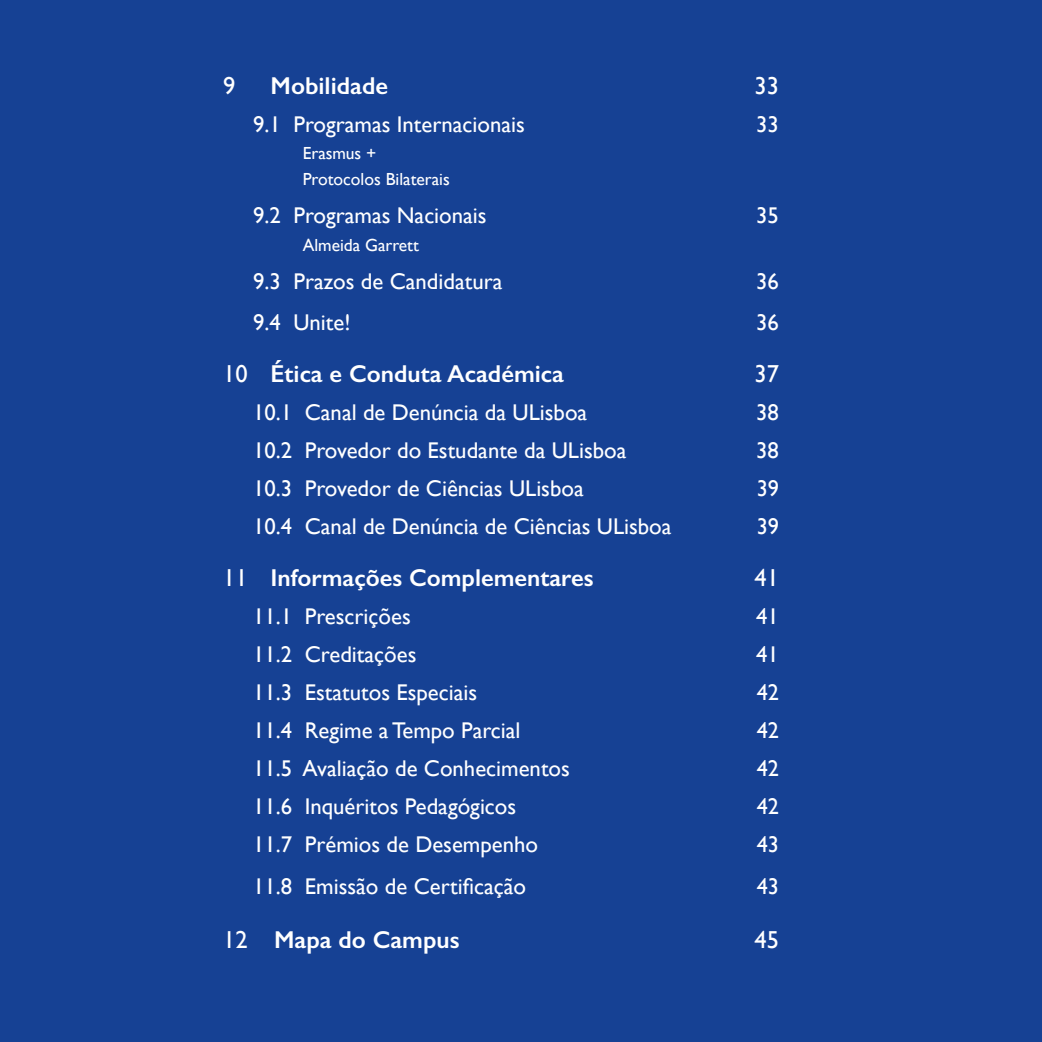
<style>
.page{position:relative;width:1042px;height:1042px;background:#164194}
.page>*{position:absolute;margin:0;border:0;box-sizing:border-box;transform-origin:0 0}
.t1{font:600 24.5px "Gill Sans";color:#fff}
.t2{font:24.5px "Gill Sans";color:#fff}
.t3{font:22.75px "Gill Sans";color:#fff}
.t4{font:17.5px/25.9px "Gill Sans";color:#fff}
.s1{font-weight:400}
</style>
<div class="page">
<p class="t2" style="left:223px;top:71px;width:14px">9</p>
<p class="t1" style="left:270px;top:71px;width:119px">Mobilidade</p>
<p class="t2" style="left:754px;top:71px;width:26px">33</p>
<p class="t3" style="left:253px;top:111px;width:273px">9.1 Programas Internacionais</p>
<p class="t3" style="left:756px;top:111px;width:24px">33</p>
<p class="t4" style="left:303px;top:140px;width:149px">Erasmus +<br>Protocolos Bilaterais</p>
<p class="t3" style="left:253px;top:202px;width:235px">9.2 Programas Nacionais</p>
<p class="t3" style="left:756px;top:202px;width:24px">35</p>
<p class="t4" style="left:303px;top:232px;width:118px">Almeida Garrett</p>
<p class="t3" style="left:253px;top:268px;width:251px">9.3 Prazos de Candidatura</p>
<p class="t3" style="left:756px;top:268px;width:24px">36</p>
<p class="t3" style="left:253px;top:309px;width:99px">9.4 Unite!</p>
<p class="t3" style="left:756px;top:309px;width:24px">36</p>
<p class="t1" style="left:223px;top:359px;width:342px"><span class="s1">10</span> Ética e Conduta Académica</p>
<p class="t2" style="left:754px;top:360px;width:26px">37</p>
<p class="t3" style="left:253px;top:399px;width:336px">10.1 Canal de Denúncia da ULisboa</p>
<p class="t3" style="left:756px;top:399px;width:24px">38</p>
<p class="t3" style="left:253px;top:437px;width:375px">10.2 Provedor do Estudante da ULisboa</p>
<p class="t3" style="left:756px;top:437px;width:24px">38</p>
<p class="t3" style="left:253px;top:475px;width:332px">10.3 Provedor de Ciências ULisboa</p>
<p class="t3" style="left:757px;top:475px;width:24px">39</p>
<p class="t3" style="left:253px;top:513px;width:420px">10.4 Canal de Denúncia de Ciências ULisboa</p>
<p class="t3" style="left:757px;top:513px;width:24px">39</p>
<p class="t1" style="left:223px;top:563px;width:372px"><span class="s1">11</span> Informações Complementares</p>
<p class="t2" style="left:754px;top:563px;width:26px">41</p>
<p class="t3" style="left:253px;top:603px;width:159px">11.1 Prescrições</p>
<p class="t3" style="left:756px;top:603px;width:24px">41</p>
<p class="t3" style="left:253px;top:641px;width:165px">11.2 Creditações</p>
<p class="t3" style="left:756px;top:641px;width:24px">41</p>
<p class="t3" style="left:253px;top:679px;width:226px">11.3 Estatutos Especiais</p>
<p class="t3" style="left:757px;top:679px;width:24px">42</p>
<p class="t3" style="left:253px;top:716px;width:269px">11.4 Regime a Tempo Parcial</p>
<p class="t3" style="left:757px;top:716px;width:24px">42</p>
<p class="t3" style="left:253px;top:754px;width:318px">11.5 Avaliação de Conhecimentos</p>
<p class="t3" style="left:757px;top:754px;width:24px">42</p>
<p class="t3" style="left:253px;top:792px;width:265px">11.6 Inquéritos Pedagógicos</p>
<p class="t3" style="left:757px;top:792px;width:24px">42</p>
<p class="t3" style="left:253px;top:830px;width:286px">11.7 Prémios de Desempenho</p>
<p class="t3" style="left:757px;top:830px;width:24px">43</p>
<p class="t3" style="left:253px;top:872px;width:274px">11.8 Emissão de Certificação</p>
<p class="t3" style="left:757px;top:872px;width:24px">43</p>
<p class="t1" style="left:223px;top:925px;width:238px"><span class="s1">12</span> Mapa do Campus</p>
<p class="t2" style="left:754px;top:925px;width:26px">45</p>
</div>
